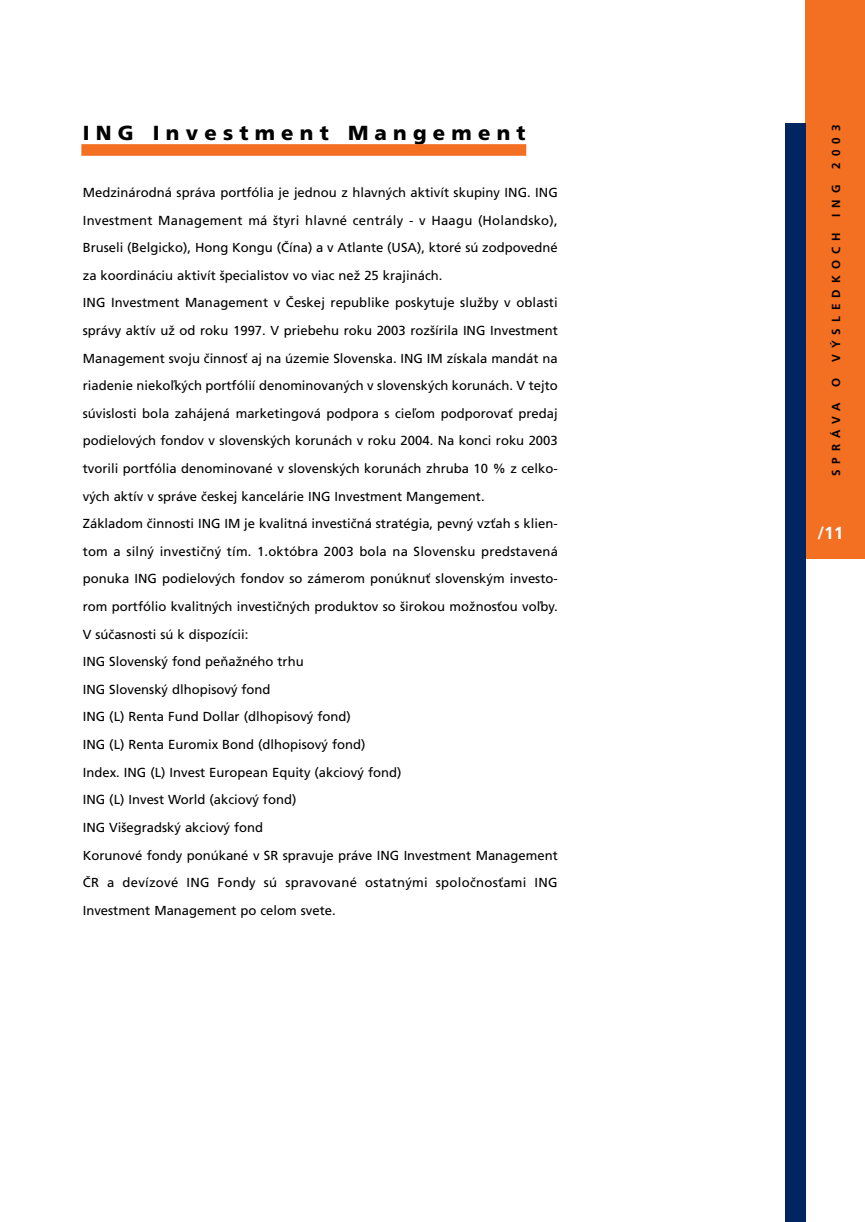
<style>
.page{position:relative;width:865px;height:1222px;background:#fff}
.page>*{position:absolute;margin:0;border:0;box-sizing:border-box;transform-origin:0 0}
.t1{font:900 20.3px "Frutiger CE";letter-spacing:.305em;color:#000}
.t2{font:700 17.5px "Frutiger CE";color:#fff}
.t3{font:13.12px/27.7px "Frutiger CE";color:#000}
.t4{font:700 11.55px "Frutiger CE";letter-spacing:.52em;color:#000}
</style>
<div class="page">
<div style="left:804px;top:0;width:60px;height:558px;background:#f36f21"></div>
<div style="left:785px;top:123px;width:20px;height:1098px;background:#002561"></div>
<div style="left:81px;top:144px;width:445px;height:12px;background:#f36f21"></div>
<h1 class="t1" style="left:83px;top:126px;width:444px">ING Investment Mangement</h1>
<p class="t3" style="left:83px;top:180px;width:477px">Medzinárodná správa portfólia je jednou z hlavných aktivít skupiny ING. ING Investment Management má štyri hlavné centrály - v Haagu (Holandsko), Bruseli (Belgicko), Hong Kongu (Čína) a v Atlante (USA), ktoré sú zodpovedné za koordináciu aktivít špecialistov vo viac než 25 krajinách.<br>ING Investment Management v Českej republike poskytuje služby v oblasti správy aktív už od roku 1997. V priebehu roku 2003 rozšírila ING Investment Management svoju činnosť aj na územie Slovenska. ING IM získala mandát na riadenie niekoľkých portfólií denominovaných v slovenských korunách. V tejto súvislosti bola zahájená marketingová podpora s cieľom podporovať predaj podielových fondov v slovenských korunách v roku 2004. Na konci roku 2003 tvorili portfólia denominované v slovenských korunách zhruba 10 % z celko&shy;vých aktív v správe českej kancelárie ING Investment Mangement.<br>Základom činnosti ING IM je kvalitná investičná stratégia, pevný vzťah s klien&shy;tom a silný investičný tím. 1.októbra 2003 bola na Slovensku predstavená ponuka ING podielových fondov so zámerom ponúknuť slovenským investo&shy;rom portfólio kvalitných investičných produktov so širokou možnosťou voľby.<br>V súčasnosti sú k dispozícii:<br>ING Slovenský fond peňažného trhu<br>ING Slovenský dlhopisový fond<br>ING (L) Renta Fund Dollar (dlhopisový fond)<br>ING (L) Renta Euromix Bond (dlhopisový fond)<br>Index. ING (L) Invest European Equity (akciový fond)<br>ING (L) Invest World (akciový fond)<br>ING Višegradský akciový fond<br>Korunové fondy ponúkané v SR spravuje práve ING Investment Management ČR a devízové ING Fondy sú spravované ostatnými spoločnosťami ING Investment Management po celom svete.</p>
<p class="t4" style="left:831px;top:169px;width:46px;rotate:-90deg">2003</p>
<p class="t4" style="left:831px;top:217px;width:34px;rotate:-90deg">ING</p>
<p class="t4" style="left:831px;top:362px;width:131px;rotate:-90deg">VÝSLEDKOCH</p>
<p class="t4" style="left:831px;top:387px;width:11px;rotate:-90deg">O</p>
<p class="t4" style="left:831px;top:476px;width:75px;rotate:-90deg">SPRÁVA</p>
<h2 class="t2" style="left:817px;top:526px;width:28px">/11</h2>
</div>
